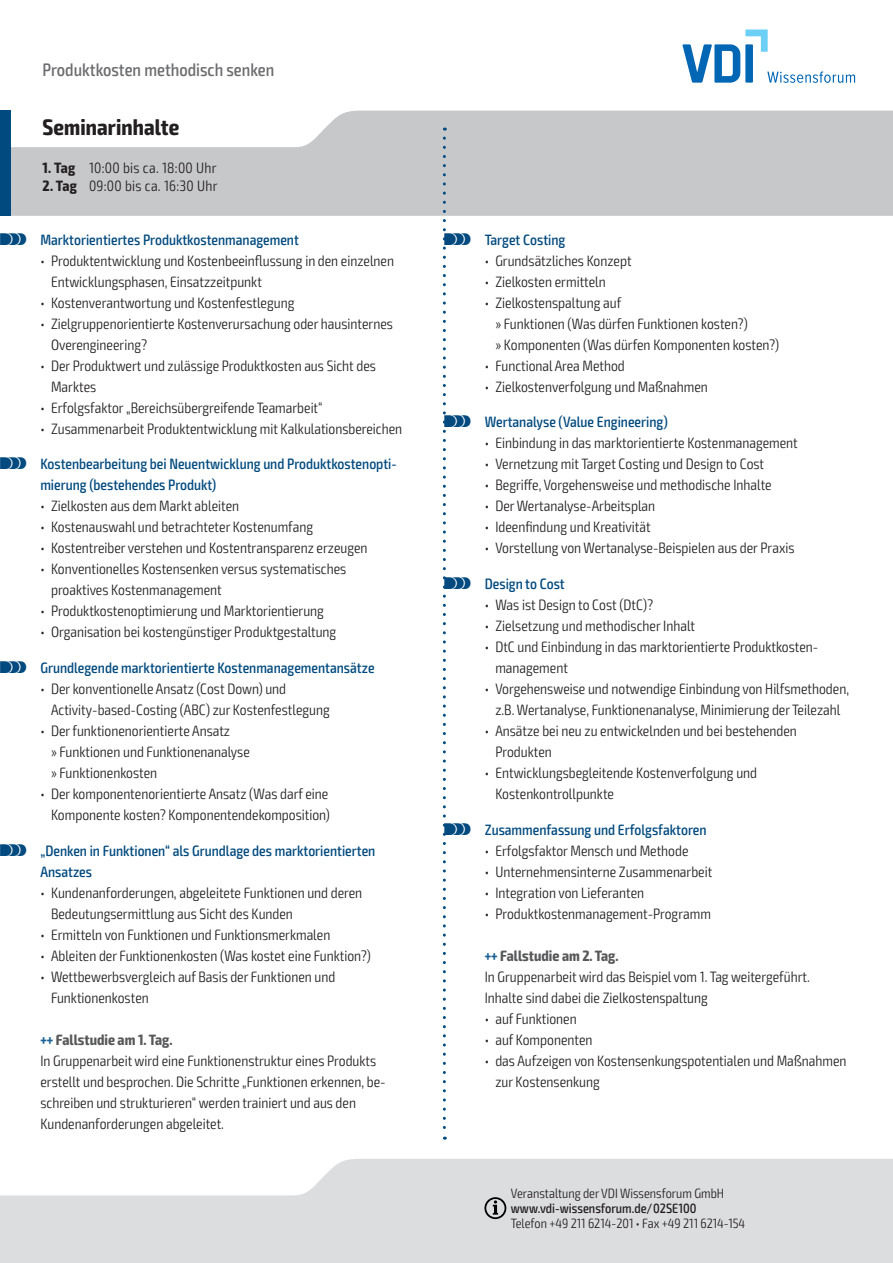
<style>
.page{position:relative;width:893px;height:1263px;background:#fff}
.page>*{position:absolute;margin:0;border:0;box-sizing:border-box;transform-origin:0 0}
.t1{font:700 condensed 22.5px "Exo 2";letter-spacing:.005em;color:#231f20}
.t2{font:500 condensed 18px "Exo 2";color:#6c6d70}
.t3{font:300 condensed 15px/21px "Exo 2";color:#231f20}
.t4{font:500 condensed 15px/21px "Exo 2";color:#004a7f}
.t5{font:300 condensed 15px "Exo 2";letter-spacing:.02em;color:#231f20}
.t6{font:300 condensed 13.5px "Exo 2";color:#231f20}
.t7{font:500 condensed 13.5px "Exo 2";color:#231f20}
.s1{font-weight:700}
.s2{font-family:"VDI Iconset S4 A Regular";font-weight:400;font-stretch:normal}
.s3{font-weight:700;color:#1c6194}
.s4{font-weight:700;color:#57585a}
</style>
<div class="page">
<svg style="left:0;top:1159px;width:893px;height:104px;background:#e0e1e3"></svg>
<svg style="left:11px;top:111px;width:882px;height:105px;background:#cdced0"></svg>
<div style="left:0;top:111px;width:11px;height:105px;background:#004a7f"></div>
<svg style="left:484px;top:1197px;width:22px;height:22px"></svg>
<svg style="left:682px;top:30px;width:173px;height:53px"></svg>
<svg style="left:443px;top:138px;width:3px;height:1002px"></svg>
<p class="t2" style="left:43px;top:59px;width:233px">Produktkosten methodisch senken</p>
<h1 class="t1" style="left:43px;top:113px;width:138px">Seminarinhalte</h1>
<p class="t5" style="left:43px;top:159px;width:176px"><span class="s1">1. Tag</span> 10:00 bis ca. 18:00 Uhr</p>
<p class="t5" style="left:43px;top:177px;width:177px"><span class="s1">2. Tag</span> 09:00 bis ca. 16:30 Uhr</p>
<p class="t4" style="left:0;top:229px;width:300px"><span class="s2">S</span> Marktorientiertes Produktkostenmanagement</p>
<p class="t3" style="left:51px;top:250px;width:344px;text-indent:-11px">• Produktentwicklung und Kostenbeeinflussung in den einzelnen<br>Entwicklungsphasen, Einsatzzeitpunkt</p>
<p class="t3" style="left:40px;top:292px;width:255px">• Kostenverantwortung und Kostenfestlegung</p>
<p class="t3" style="left:51px;top:313px;width:343px;text-indent:-11px">• Zielgruppenorientierte Kostenverursachung oder hausinternes<br>Overengineering?</p>
<p class="t3" style="left:51px;top:355px;width:326px;text-indent:-11px">• Der Produktwert und zulässige Produktkosten aus Sicht des<br>Marktes</p>
<p class="t3" style="left:40px;top:397px;width:284px">• Erfolgsfaktor „Bereichsübergreifende Teamarbeit“</p>
<p class="t3" style="left:40px;top:418px;width:363px">• Zusammenarbeit Produktentwicklung mit Kalkulationsbereichen</p>
<p class="t4" style="left:40px;top:454px;width:358px;text-indent:-40px"><span class="s2">S</span> Kostenbearbeitung bei Neuentwicklung und Produktkostenopti&shy;mierung (bestehendes Produkt)</p>
<p class="t3" style="left:40px;top:496px;width:200px">• Zielkosten aus dem Markt ableiten</p>
<p class="t3" style="left:40px;top:517px;width:274px">• Kostenauswahl und betrachteter Kostenumfang</p>
<p class="t3" style="left:40px;top:538px;width:329px">• Kostentreiber verstehen und Kostentransparenz erzeugen</p>
<p class="t3" style="left:51px;top:559px;width:297px;text-indent:-11px">• Konventionelles Kostensenken versus systematisches proaktives Kostenmanagement</p>
<p class="t3" style="left:40px;top:601px;width:285px">• Produktkostenoptimierung und Marktorientierung</p>
<p class="t3" style="left:40px;top:622px;width:297px">• Organisation bei kostengünstiger Produktgestaltung</p>
<p class="t4" style="left:0;top:658px;width:376px"><span class="s2">S</span> Grundlegende marktorientierte Kostenmanagementansätze</p>
<p class="t3" style="left:51px;top:679px;width:280px;text-indent:-11px">• Der konventionelle Ansatz (Cost Down) und<br>Activity-based-Costing (ABC) zur Kostenfestlegung</p>
<p class="t3" style="left:51px;top:721px;width:200px;text-indent:-11px">• Der funktionenorientierte Ansatz<br>» Funktionen und Funktionenanalyse » Funktionenkosten</p>
<p class="t3" style="left:40px;top:784px;width:291px;text-align:right">• Der komponentenorientierte Ansatz (Was darf eine<br>Komponente kosten? Komponentendekomposition)</p>
<p class="t4" style="left:40px;top:841px;width:336px;text-indent:-40px"><span class="s2">S</span> „Denken in Funktionen“ als Grundlage des marktorientierten<br>Ansatzes</p>
<p class="t3" style="left:51px;top:883px;width:313px;text-indent:-11px">• Kundenanforderungen, abgeleitete Funktionen und deren<br>Bedeutungsermittlung aus Sicht des Kunden</p>
<p class="t3" style="left:40px;top:925px;width:291px">• Ermitteln von Funktionen und Funktionsmerkmalen</p>
<p class="t3" style="left:40px;top:946px;width:332px">• Ableiten der Funktionenkosten (Was kostet eine Funktion?)</p>
<p class="t3" style="left:51px;top:967px;width:286px;text-indent:-11px">• Wettbewerbsvergleich auf Basis der Funktionen und<br>Funktionenkosten</p>
<p class="t3" style="left:40px;top:1030px;width:347px"><span class="s3">+++</span> <span class="s4">Fallstudie am 1. Tag.<br></span>In Gruppenarbeit wird eine Funktionenstruktur eines Produkts erstellt und besprochen. Die Schritte „Funktionen erkennen, be&shy;schreiben und strukturieren“ werden trainiert und aus den Kundenanforderungen abgeleitet.</p>
<p class="t4" style="left:444px;top:229px;width:123px"><span class="s2">S</span> Target Costing</p>
<p class="t3" style="left:485px;top:250px;width:148px">• Grundsätzliches Konzept</p>
<p class="t3" style="left:485px;top:271px;width:123px">• Zielkosten ermitteln</p>
<p class="t3" style="left:495px;top:292px;width:285px;text-indent:-11px">• Zielkostenspaltung auf<br>» Funktionen (Was dürfen Funktionen kosten?)<br>» Komponenten (Was dürfen Komponenten kosten?)</p>
<p class="t3" style="left:485px;top:355px;width:142px">• Functional Area Method</p>
<p class="t3" style="left:485px;top:376px;width:225px">• Zielkostenverfolgung und Maßnahmen</p>
<p class="t4" style="left:444px;top:412px;width:225px"><span class="s2">S</span> Wertanalyse (Value Engineering)</p>
<p class="t3" style="left:485px;top:433px;width:315px">• Einbindung in das marktorientierte Kostenmanagement</p>
<p class="t3" style="left:485px;top:454px;width:281px">• Vernetzung mit Target Costing und Design to Cost</p>
<p class="t3" style="left:485px;top:475px;width:288px">• Begriffe, Vorgehensweise und methodische Inhalte</p>
<p class="t3" style="left:485px;top:496px;width:172px">• Der Wertanalyse-Arbeitsplan</p>
<p class="t3" style="left:485px;top:517px;width:167px">• Ideenfindung und Kreativität</p>
<p class="t3" style="left:485px;top:538px;width:311px">• Vorstellung von Wertanalyse-Beispielen aus der Praxis</p>
<p class="t4" style="left:444px;top:574px;width:122px"><span class="s2">S</span> Design to Cost</p>
<p class="t3" style="left:485px;top:595px;width:170px">• Was ist Design to Cost (DtC)?</p>
<p class="t3" style="left:485px;top:616px;width:212px">• Zielsetzung und methodischer Inhalt</p>
<p class="t3" style="left:495px;top:637px;width:324px;text-indent:-11px">• DtC und Einbindung in das marktorientierte Produktkosten&shy;management</p>
<p class="t3" style="left:485px;top:679px;width:366px;text-align:center">• Vorgehensweise und notwendige Einbindung von Hilfsmethoden, z.B. Wertanalyse, Funktionenanalyse, Minimierung der Teilezahl</p>
<p class="t3" style="left:495px;top:721px;width:303px;text-indent:-11px">• Ansätze bei neu zu entwickelnden und bei bestehenden<br>Produkten</p>
<p class="t3" style="left:495px;top:763px;width:263px;text-indent:-11px">• Entwicklungsbegleitende Kostenverfolgung und<br>Kostenkontrollpunkte</p>
<p class="t4" style="left:444px;top:820px;width:264px"><span class="s2">S</span> Zusammenfassung und Erfolgsfaktoren</p>
<p class="t3" style="left:485px;top:841px;width:205px">• Erfolgsfaktor Mensch und Methode</p>
<p class="t3" style="left:485px;top:862px;width:229px">• Unternehmensinterne Zusammenarbeit</p>
<p class="t3" style="left:485px;top:883px;width:161px">• Integration von Lieferanten</p>
<p class="t3" style="left:485px;top:904px;width:228px">• Produktkostenmanagement-Programm</p>
<p class="t3" style="left:485px;top:946px;width:327px"><span class="s3">+++</span> <span class="s4">Fallstudie am 2. Tag.<br></span>In Gruppenarbeit wird das Beispiel vom 1. Tag weitergeführt.<br>Inhalte sind dabei die Zielkostenspaltung</p>
<p class="t3" style="left:485px;top:1009px;width:93px">• auf Funktionen</p>
<p class="t3" style="left:485px;top:1030px;width:109px">• auf Komponenten</p>
<p class="t3" style="left:495px;top:1051px;width:353px;text-indent:-11px">• das Aufzeigen von Kostensenkungspotentialen und Maßnahmen zur Kostensenkung</p>
<p class="t6" style="left:511px;top:1185px;width:215px">Veranstaltung der VDI Wissensforum GmbH</p>
<p class="t7" style="left:511px;top:1200px;width:187px">www.vdi-wissensforum.de/02SE100</p>
<p class="t6" style="left:511px;top:1215px;width:236px">Telefon +49 211 6214-201 • Fax +49 211 6214-154</p>
</div>
